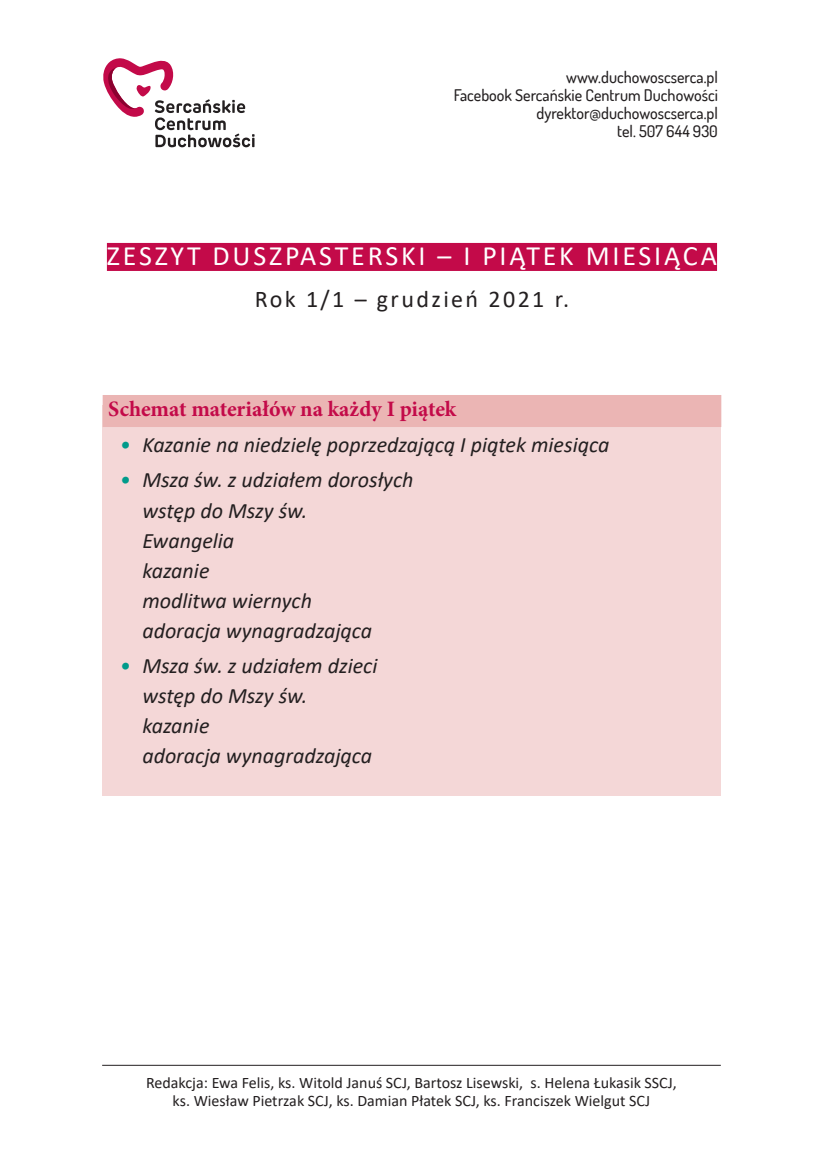
<style>
.page{position:relative;width:823px;height:1163px;background:#fff}
.page>*{position:absolute;margin:0;border:0;box-sizing:border-box;transform-origin:0 0}
.t1{font:28px "Calibri";letter-spacing:.1em;color:#fff}
.t2{font:24px "Calibri";letter-spacing:.1em;color:#231f20}
.t3{font:italic 22px/30px "Calibri";color:#231f20}
.t4{font:700 22px "Minion Pro";color:#c30a49}
.t5{font:16px/18px "Calibri";color:#231f20;text-align:center}
.t6{font:500 16px/18px "Dosis";color:#231f20;text-align:right}
.s1{color:#009b8b}
</style>
<div class="page">
<div style="left:103px;top:405px;width:617px;height:390px;background:#f4d7d7"></div>
<div style="left:103px;top:395px;width:617px;height:32px;background:#ebb5b4"></div>
<div style="left:107px;top:243px;width:609px;height:28px;background:#c30a49"></div>
<hr style="left:102px;top:1064px;width:618px;height:1px;background:#231f20">
<svg style="left:103px;top:58px;width:151px;height:89px"></svg>
<p class="t6" style="left:453px;top:68px;width:265px">www.duchowoscserca.pl<br>Facebook Sercańskie Centrum Duchowości dyrektor@duchowoscserca.pl<br>tel. 507 644 930</p>
<p class="t1" style="left:107px;top:236px;width:611px">ZESZYT DUSZPASTERSKI – I PIĄTEK MIESIĄCA</p>
<p class="t2" style="left:255px;top:282px;width:315px">Rok 1/1 – grudzień 2021 r.</p>
<p class="t4" style="left:108px;top:393px;width:349px">Schemat materiałów na każdy I piątek</p>
<p class="t3" style="left:120px;top:428px;width:491px"><span class="s1">•</span> Kazanie na niedzielę poprzedzającą I piątek miesiąca</p>
<p class="t3" style="left:142px;top:464px;width:272px;text-indent:-23px"><span class="s1">•</span> Msza św. z udziałem dorosłych wstęp do Mszy św.<br>Ewangelia<br>kazanie<br>modlitwa wiernych<br>adoracja wynagradzająca</p>
<p class="t3" style="left:142px;top:650px;width:236px;text-indent:-23px"><span class="s1">•</span> Msza św. z udziałem dzieci wstęp do Mszy św. kazanie<br>adoracja wynagradzająca</p>
<p class="t5" style="left:146px;top:1073px;width:532px">Redakcja: Ewa Felis, ks. Witold Januś SCJ, Bartosz Lisewski, s. Helena Łukasik SSCJ, ks. Wiesław Pietrzak SCJ, ks. Damian Płatek SCJ, ks. Franciszek Wielgut SCJ</p>
</div>
